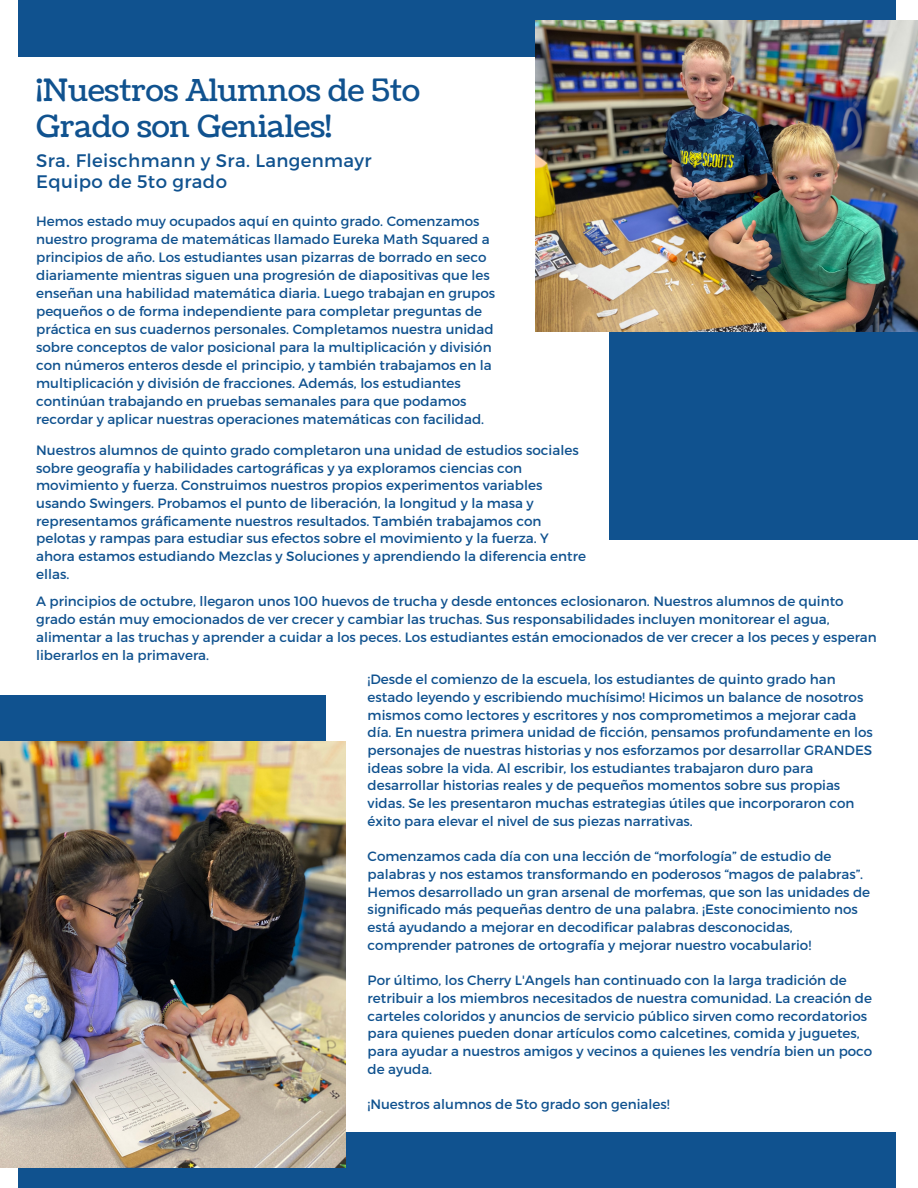
<style>
.page{position:relative;width:918px;height:1188px;background:#fff}
.page>*{position:absolute;margin:0;border:0;box-sizing:border-box;transform-origin:0 0}
.t1{font:30.6px/36px "Coustard";color:#10528f}
.t2{font:18.15px/21.3px "Montserrat";letter-spacing:.02em;color:#10528f}
.t3{font:13.5px/17.7px "Montserrat";color:#10528f}
</style>
<div class="page">
<div style="left:609px;top:20px;width:309px;height:520px;background:#10528f"></div>
<div style="left:19px;top:1132px;width:877px;height:56px;background:#10528f"></div>
<div style="left:19px;top:0;width:877px;height:57px;background:#10528f"></div>
<img style="left:536px;top:20px;width:382px;height:312px">
<div style="left:0;top:695px;width:326px;height:473px;background:#10528f"></div>
<img style="left:0;top:742px;width:345px;height:426px">
<h1 class="t1" style="left:36px;top:73px;width:385px">¡Nuestros Alumnos de 5to<br>Grado son Geniales!</h1>
<h2 class="t2" style="left:36px;top:149px;width:337px">Sra. Fleischmann y Sra. Langenmayr<br>Equipo de 5to grado</h2>
<p class="t3" style="left:36px;top:212px;width:461px">Hemos estado muy ocupados aquí en quinto grado. Comenzamos nuestro programa de matemáticas llamado Eureka Math Squared a principios de año. Los estudiantes usan pizarras de borrado en seco diariamente mientras siguen una progresión de diapositivas que les enseñan una habilidad matemática diaria. Luego trabajan en grupos pequeños o de forma independiente para completar preguntas de práctica en sus cuadernos personales. Completamos nuestra unidad sobre conceptos de valor posicional para la multiplicación y división con números enteros desde el principio, y también trabajamos en la multiplicación y división de fracciones. Además, los estudiantes continúan trabajando en pruebas semanales para que podamos recordar y aplicar nuestras operaciones matemáticas con facilidad.</p>
<p class="t3" style="left:36px;top:441px;width:551px">Nuestros alumnos de quinto grado completaron una unidad de estudios sociales sobre geografía y habilidades cartográficas y ya exploramos ciencias con movimiento y fuerza. Construimos nuestros propios experimentos variables usando Swingers. Probamos el punto de liberación, la longitud y la masa y representamos gráficamente nuestros resultados. También trabajamos con pelotas y rampas para estudiar sus efectos sobre el movimiento y la fuerza. Y ahora estamos estudiando Mezclas y Soluciones y aprendiendo la diferencia entre ellas.</p>
<p class="t3" style="left:36px;top:592px;width:842px">A principios de octubre, llegaron unos 100 huevos de trucha y desde entonces eclosionaron. Nuestros alumnos de quinto grado están muy emocionados de ver crecer y cambiar las truchas. Sus responsabilidades incluyen monitorear el agua, alimentar a las truchas y aprender a cuidar a los peces. Los estudiantes están emocionados de ver crecer a los peces y esperan liberarlos en la primavera.</p>
<p class="t3" style="left:368px;top:670px;width:507px">¡Desde el comienzo de la escuela, los estudiantes de quinto grado han estado leyendo y escribiendo muchísimo! Hicimos un balance de nosotros mismos como lectores y escritores y nos comprometimos a mejorar cada día. En nuestra primera unidad de ficción, pensamos profundamente en los personajes de nuestras historias y nos esforzamos por desarrollar GRANDES ideas sobre la vida. Al escribir, los estudiantes trabajaron duro para desarrollar historias reales y de pequeños momentos sobre sus propias vidas. Se les presentaron muchas estrategias útiles que incorporaron con éxito para elevar el nivel de sus piezas narrativas.</p>
<p class="t3" style="left:368px;top:847px;width:504px">Comenzamos cada día con una lección de “morfología” de estudio de palabras y nos estamos transformando en poderosos “magos de palabras”.<br>Hemos desarrollado un gran arsenal de morfemas, que son las unidades de significado más pequeñas dentro de una palabra. ¡Este conocimiento nos está ayudando a mejorar en decodificar palabras desconocidas, comprender patrones de ortografía y mejorar nuestro vocabulario!</p>
<p class="t3" style="left:368px;top:971px;width:506px">Por último, los Cherry L'Angels han continuado con la larga tradición de retribuir a los miembros necesitados de nuestra comunidad. La creación de carteles coloridos y anuncios de servicio público sirven como recordatorios para quienes pueden donar artículos como calcetines, comida y juguetes, para ayudar a nuestros amigos y vecinos a quienes les vendría bien un poco de ayuda.</p>
<p class="t3" style="left:368px;top:1095px;width:303px">¡Nuestros alumnos de 5to grado son geniales!</p>
</div>
